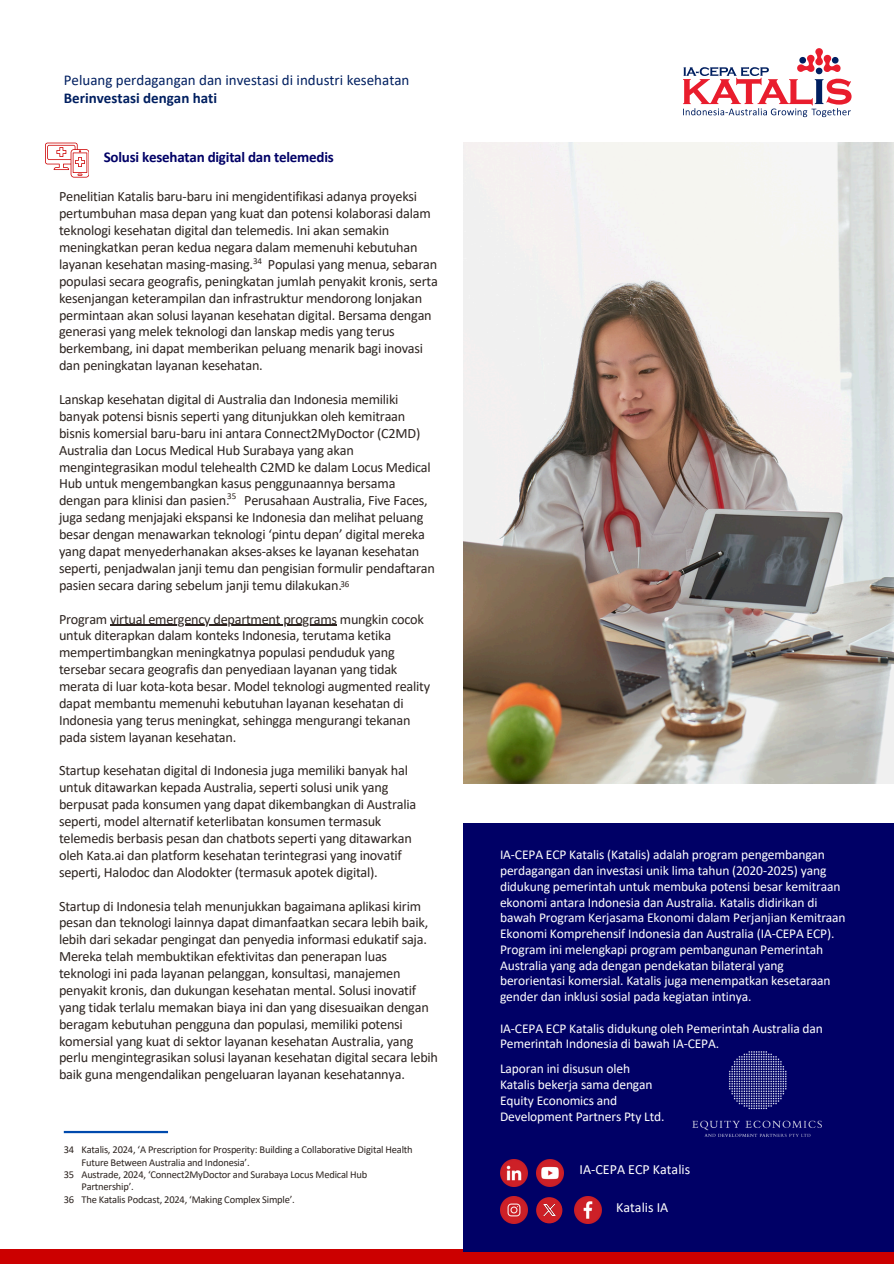
<style>
.page{position:relative;width:894px;height:1264px;background:#fff}
.page>*{position:absolute;margin:0;border:0;box-sizing:border-box;transform-origin:0 0}
.t1{font:15px "Calibri";color:#001f60}
.t2{font:700 15px "Calibri";letter-spacing:-.015em;color:#006}
.t3{font:700 15px "Calibri";color:#001f60}
.t4{font:14.25px/16.8px "Calibri";letter-spacing:-.015em;color:#2d2420}
.t5{font:13.95px "Calibri";color:#fff}
.t6{font:13.5px/15.8px "Calibri";letter-spacing:-.01em;color:#fff}
.t7{font:10.5px/12.3px "Calibri";letter-spacing:-.02em;color:#2d2420}
.t8{font:9px "Calibri";color:#2d2420}
</style>
<div class="page">
<svg style="left:683px;top:48px;width:168px;height:69px"></svg>
<hr style="left:64px;top:1130px;width:104px;height:3px;background:#004aad">
<div style="left:0;top:1248px;width:893px;height:15px;background:#c00"></div>
<div style="left:463px;top:823px;width:430px;height:428px;background:#006"></div>
<img style="left:500px;top:1196px;width:27px;height:27px">
<img style="left:574px;top:1196px;width:27px;height:27px">
<img style="left:500px;top:1159px;width:27px;height:26px">
<img style="left:536px;top:1159px;width:27px;height:26px">
<img style="left:692px;top:1051px;width:129px;height:85px">
<div style="left:536px;top:1197px;width:26px;height:26px;background:#cd2027;border-radius:50%"></div>
<svg style="left:543px;top:1204px;width:12px;height:11px"></svg>
<img style="left:463px;top:143px;width:430px;height:640px">
<hr style="left:110px;top:624px;width:227px;height:1px;background:#2d2420">
<svg style="left:45px;top:143px;width:44px;height:34px"></svg>
<p class="t1" style="left:64px;top:74px;width:347px">Peluang perdagangan dan investasi di industri kesehatan</p>
<p class="t3" style="left:64px;top:91px;width:155px">Berinvestasi dengan hati</p>
<p class="t2" style="left:104px;top:151px;width:231px">Solusi kesehatan digital dan telemedis</p>
<p class="t4" style="left:59px;top:189px;width:380px">Penelitian Katalis baru-baru ini mengidentifikasi adanya proyeksi pertumbuhan masa depan yang kuat dan potensi kolaborasi dalam teknologi kesehatan digital dan telemedis. Ini akan semakin meningkatkan peran kedua negara dalam memenuhi kebutuhan layanan kesehatan masing-masing. Populasi yang menua, sebaran populasi secara geografis, peningkatan jumlah penyakit kronis, serta kesenjangan keterampilan dan infrastruktur mendorong lonjakan permintaan akan solusi layanan kesehatan digital. Bersama dengan generasi yang melek teknologi dan lanskap medis yang terus berkembang, ini dapat memberikan peluang menarik bagi inovasi dan peningkatan layanan kesehatan.</p>
<p class="t4" style="left:59px;top:392px;width:377px">Lanskap kesehatan digital di Australia dan Indonesia memiliki banyak potensi bisnis seperti yang ditunjukkan oleh kemitraan bisnis komersial baru-baru ini antara Connect2MyDoctor (C2MD)<br>Australia dan Locus Medical Hub Surabaya yang akan mengintegrasikan modul telehealth C2MD ke dalam Locus Medical Hub untuk mengembangkan kasus penggunaannya bersama dengan para klinisi dan pasien. Perusahaan Australia, Five Faces, juga sedang menjajaki ekspansi ke Indonesia dan melihat peluang besar dengan menawarkan teknologi ‘pintu depan’ digital mereka yang dapat menyederhanakan akses-akses ke layanan kesehatan seperti, penjadwalan janji temu dan pengisian formulir pendaftaran pasien secara daring sebelum janji temu dilakukan.</p>
<p class="t4" style="left:59px;top:611px;width:366px">Program virtual emergency department programs mungkin cocok</p>
<p class="t4" style="left:59px;top:628px;width:372px">untuk diterapkan dalam konteks Indonesia, terutama ketika mempertimbangkan meningkatnya populasi penduduk yang tersebar secara geografis dan penyediaan layanan yang tidak merata di luar kota-kota besar. Model teknologi augmented reality dapat membantu memenuhi kebutuhan layanan kesehatan di Indonesia yang terus meningkat, sehingga mengurangi tekanan pada sistem layanan kesehatan.</p>
<p class="t4" style="left:59px;top:763px;width:350px">Startup kesehatan digital di Indonesia juga memiliki banyak hal</p>
<p class="t4" style="left:59px;top:780px;width:358px">untuk ditawarkan kepada Australia, seperti solusi unik yang berpusat pada konsumen yang dapat dikembangkan di Australia seperti, model alternatif keterlibatan konsumen termasuk telemedis berbasis pesan dan chatbots seperti yang ditawarkan oleh Kata.ai dan platform kesehatan terintegrasi yang inovatif seperti, Halodoc dan Alodokter (termasuk apotek digital).</p>
<p class="t4" style="left:59px;top:898px;width:363px">Startup di Indonesia telah menunjukkan bagaimana aplikasi kirim</p>
<p class="t4" style="left:59px;top:915px;width:380px">pesan dan teknologi lainnya dapat dimanfaatkan secara lebih baik, lebih dari sekadar pengingat dan penyedia informasi edukatif saja.<br>Mereka telah membuktikan efektivitas dan penerapan luas teknologi ini pada layanan pelanggan, konsultasi, manajemen penyakit kronis, dan dukungan kesehatan mental. Solusi inovatif yang tidak terlalu memakan biaya ini dan yang disesuaikan dengan beragam kebutuhan pengguna dan populasi, memiliki potensi komersial yang kuat di sektor layanan kesehatan Australia, yang perlu mengintegrasikan solusi layanan kesehatan digital secara lebih baik guna mengendalikan pengeluaran layanan kesehatannya.</p>
<p class="t8" style="left:253px;top:258px;width:10px">34</p>
<p class="t8" style="left:227px;top:492px;width:10px">35</p>
<p class="t8" style="left:340px;top:580px;width:10px">36</p>
<h2 class="t7" style="left:81px;top:1144px;width:333px">Katalis, 2024, ‘A Prescription for Prosperity: Building a Collaborative Digital Health<br>Future Between Australia and Indonesia’.</h2>
<h2 class="t7" style="left:81px;top:1169px;width:287px">Austrade, 2024, ‘Connect2MyDoctor and Surabaya Locus Medical Hub<br>Partnership’.</h2>
<h2 class="t7" style="left:81px;top:1193px;width:215px">The Katalis Podcast, 2024, ‘Making Complex Simple’.</h2>
<p class="t7" style="left:64px;top:1144px;width:12px">34</p>
<p class="t7" style="left:64px;top:1169px;width:12px">35</p>
<h3 class="t7" style="left:64px;top:1193px;width:12px">36</h3>
<p class="t6" style="left:500px;top:848px;width:347px">IA-CEPA ECP Katalis (Katalis) adalah program pengembangan perdagangan dan investasi unik lima tahun (2020-2025) yang didukung pemerintah untuk membuka potensi besar kemitraan ekonomi antara Indonesia dan Australia. Katalis didirikan di bawah Program Kerjasama Ekonomi dalam Perjanjian Kemitraan Ekonomi Komprehensif Indonesia dan Australia (IA-CEPA ECP).<br>Program ini melengkapi program pembangunan Pemerintah Australia yang ada dengan pendekatan bilateral yang berorientasi komersial. Katalis juga menempatkan kesetaraan gender dan inklusi sosial pada kegiatan intinya.</p>
<p class="t6" style="left:500px;top:1021px;width:324px">IA-CEPA ECP Katalis didukung oleh Pemerintah Australia dan<br>Pemerintah Indonesia di bawah IA-CEPA.</p>
<h3 class="t6" style="left:500px;top:1062px;width:154px">Laporan ini disusun oleh<br>Katalis bekerja sama dengan</h3>
<p class="t6" style="left:500px;top:1093px;width:166px">Equity Economics and<br>Development Partners Pty Ltd.</p>
<h2 class="t5" style="left:579px;top:1163px;width:112px">IA-CEPA ECP Katalis</h2>
<p class="t5" style="left:616px;top:1201px;width:54px">Katalis IA</p>
</div>
